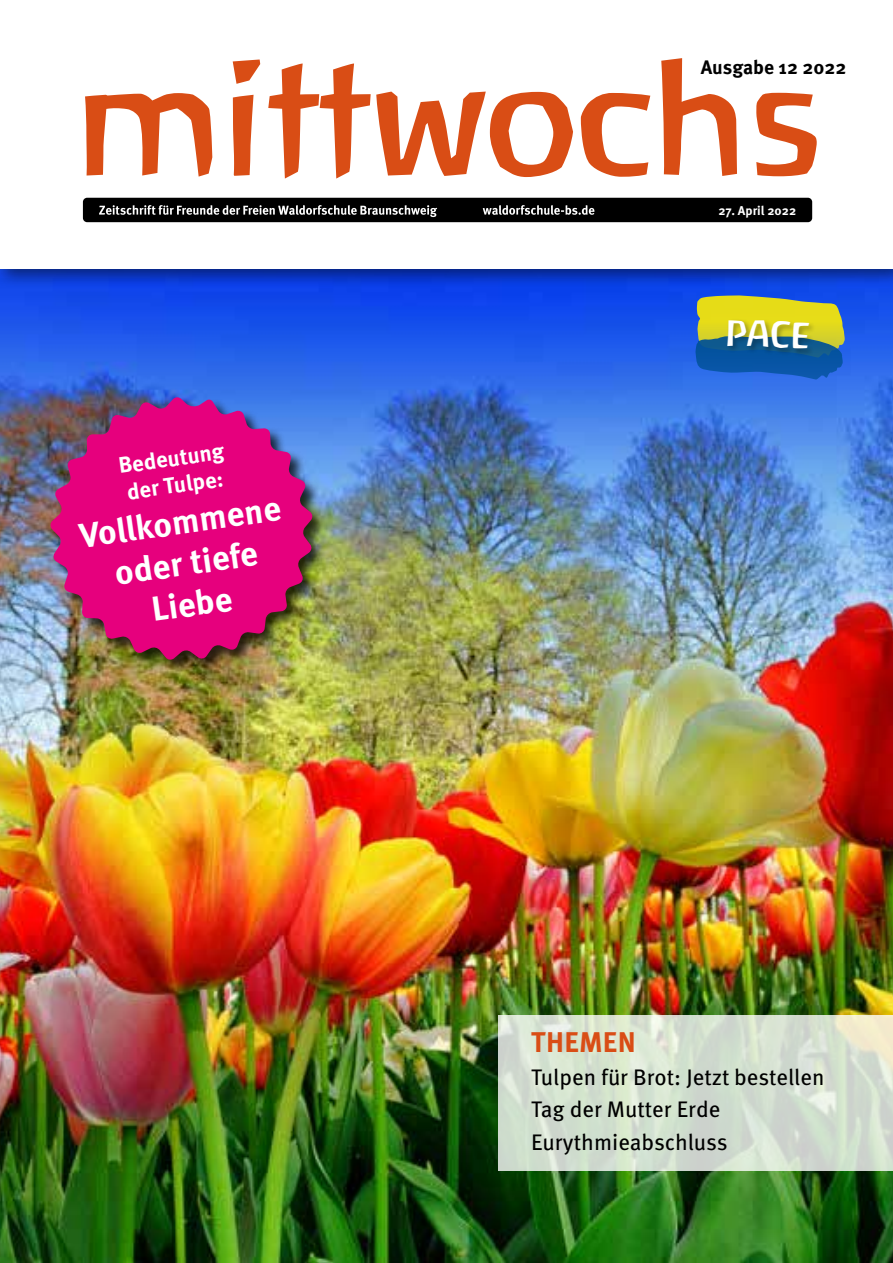
<style>
.page{position:relative;width:893px;height:1263px;background:#fff}
.page>*{position:absolute;margin:0;border:0;box-sizing:border-box;transform-origin:0 0}
.t1{font:36px "Baar Antropos Aidfont";color:#fff}
.t2{font:700 34.5px/41.4px "Meta Hebrew";color:#fff;text-align:center}
.t3{font:700 28.5px "Meta Hebrew";letter-spacing:.01em;color:#d94d15}
.t4{font:22.5px/32.7px "Meta Hebrew";color:#000}
.t5{font:700 22.5px/27px "Meta Hebrew";color:#fff}
.t6{font:700 19.5px "Meta Hebrew";color:#000}
.t7{font:700 12.75px "Meta Hebrew";color:#fff}
</style>
<div class="page">
<img style="left:0;top:289px;width:893px;height:974px">
<div style="left:0;top:0;width:893px;height:289px;background:#000;opacity:.5"></div>
<div style="left:0;top:0;width:893px;height:269px;background:#fff"></div>
<div style="left:83px;top:198px;width:729px;height:24px;background:#000;border-radius:4px"></div>
<svg style="left:85px;top:58px;width:732px;height:121px"></svg>
<svg style="left:99px;top:205px;width:495px;height:12px"></svg>
<div style="left:49px;top:396px;width:278px;height:278px;background:#000;opacity:.75"></div>
<img style="left:50px;top:397px;width:263px;height:263px">
<svg style="left:498px;top:1015px;width:395px;height:156px;background:#d4dfd0"></svg>
<svg style="left:695px;top:295px;width:150px;height:85px;background:#6c9077"></svg>
<div style="left:726px;top:318px;width:90px;height:38px;background:#000;opacity:.3"></div>
<p class="t5" style="left:117px;top:453px;width:108px;rotate:-8deg">Bedeutung der Tulpe:</p>
<h2 class="t2" style="left:77px;top:516px;width:204px;rotate:-8deg">Vollkommene oder tiefe<br>Liebe</h2>
<p class="t6" style="left:701px;top:55px;width:147px">Ausgabe 12 2022</p>
<p class="t7" style="left:718px;top:202px;width:79px">27. April 2022</p>
<h1 class="t1" style="left:727px;top:310px;width:86px;rotate:3deg">PACE</h1>
<p class="t3" style="left:531px;top:1024px;width:106px">THEMEN</p>
<p class="t4" style="left:531px;top:1061px;width:295px">Tulpen für Brot: Jetzt bestellen<br>Tag der Mutter Erde<br>Eurythmieabschluss</p>
</div>
